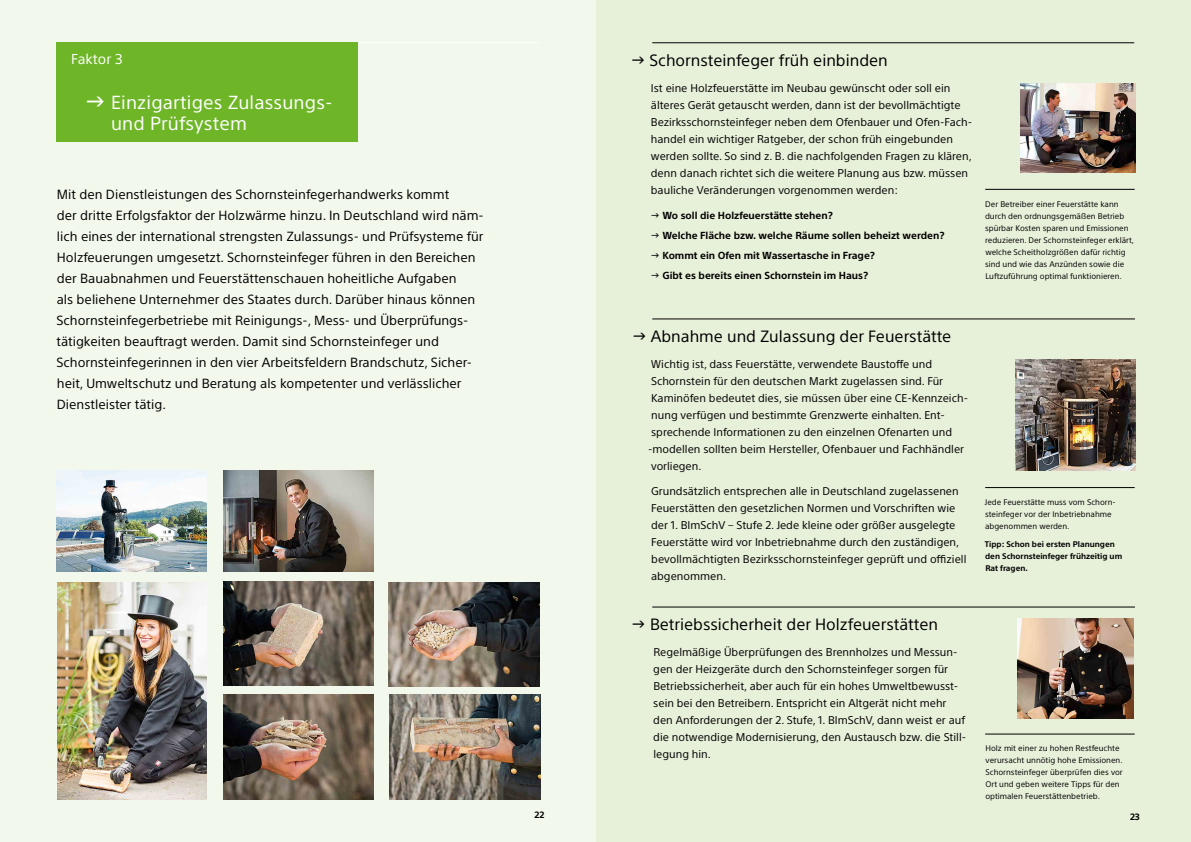
<style>
.page{position:relative;width:1191px;height:842px;background:#fff}
.page>*{position:absolute;margin:0;border:0;box-sizing:border-box;transform-origin:0 0}
.t1{font:18.5px/21px "SST";letter-spacing:.01em;color:#fff}
.t2{font:16px "SST";color:#000}
.t3{font:14px "SST";letter-spacing:.005em;color:#fff}
.t4{font:13px/21px "SST";color:#000}
.t5{font:11px/17px "SST";color:#000}
.t6{font:700 10px/19.8px "SST";color:#000}
.t7{font:700 9px "SST";color:#000}
.t8{font:8px/12px "SST";color:#000}
.t9{font:700 8px/12px "SST";color:#000}
</style>
<div class="page">
<div style="left:595px;top:0;width:596px;height:842px;background:#e7f0d9"></div>
<div style="left:0;top:0;width:595px;height:842px;background:#f3f8ec"></div>
<hr style="left:57px;top:43px;width:482px;height:1px;background:#fff">
<hr style="left:652px;top:43px;width:482px;height:1px;background:#000">
<hr style="left:652px;top:319px;width:483px;height:1px;background:#000">
<hr style="left:652px;top:607px;width:483px;height:1px;background:#000">
<hr style="left:985px;top:189px;width:149px;height:1px;background:#000">
<hr style="left:985px;top:487px;width:149px;height:1px;background:#000">
<hr style="left:985px;top:734px;width:149px;height:1px;background:#000">
<img style="left:1020px;top:83px;width:115px;height:90px">
<img style="left:1015px;top:360px;width:120px;height:111px">
<img style="left:1017px;top:618px;width:116px;height:100px">
<div style="left:57px;top:43px;width:301px;height:99px;background:#6eb628"></div>
<img style="left:223px;top:471px;width:151px;height:100px">
<img style="left:57px;top:471px;width:149px;height:100px">
<img style="left:389px;top:582px;width:150px;height:105px">
<img style="left:389px;top:695px;width:151px;height:104px">
<img style="left:223px;top:695px;width:151px;height:104px">
<img style="left:223px;top:581px;width:151px;height:105px">
<img style="left:57px;top:582px;width:150px;height:217px">
<p class="t3" style="left:71px;top:51px;width:53px">Faktor 3</p>
<h1 class="t1" style="left:111px;top:92px;width:223px">Einzigartiges Zulassungs&shy;und Prüfsystem</h1>
<p class="t4" style="left:56px;top:184px;width:429px">Mit den Dienstleistungen des Schornsteinfegerhandwerks kommt<br>der dritte Erfolgsfaktor der Holzwärme hinzu. In Deutschland wird näm&shy;lich eines der international strengsten Zulassungs- und Prüfsysteme für Holzfeuerungen umgesetzt. Schornsteinfeger führen in den Bereichen der Bauabnahmen und Feuerstättenschauen hoheitliche Aufgaben<br>als beliehene Unternehmer des Staates durch. Darüber hinaus können Schornsteinfegerbetriebe mit Reinigungs-, Mess- und Überprüfungs&shy;tätigkeiten beauftragt werden. Damit sind Schornsteinfeger und Schornsteinfegerinnen in den vier Arbeitsfeldern Brandschutz, Sicher&shy;heit, Umweltschutz und Beratung als kompetenter und verlässlicher Dienstleister tätig.</p>
<h2 class="t2" style="left:649px;top:51px;width:240px">Schornsteinfeger früh einbinden</h2>
<p class="t5" style="left:651px;top:79px;width:323px">Ist eine Holzfeuerstätte im Neubau gewünscht oder soll ein älteres Gerät getauscht werden, dann ist der bevollmächtigte Bezirksschornsteinfeger neben dem Ofenbauer und Ofen-Fach&shy;handel ein wichtiger Ratgeber, der schon früh eingebunden werden sollte. So sind z. B. die nachfolgenden Fragen zu klären, denn danach richtet sich die weitere Planung aus bzw. müssen bauliche Veränderungen vorgenommen werden:</p>
<p class="t6" style="left:662px;top:206px;width:283px">Wo soll die Holzfeuerstätte stehen?<br>Welche Fläche bzw. welche Räume sollen beheizt werden?<br>Kommt ein Ofen mit Wassertasche in Frage?<br>Gibt es bereits einen Schornstein im Haus?</p>
<p class="t8" style="left:985px;top:198px;width:151px">Der Betreiber einer Feuerstätte kann durch den ordnungsgemäßen Betrieb spürbar Kosten sparen und Emissionen reduzieren. Der Schornsteinfeger erklärt, welche Scheitholzgrößen dafür richtig sind und wie das Anzünden sowie die Luftzuführung optimal funktionieren.</p>
<h2 class="t2" style="left:651px;top:327px;width:302px">Abnahme und Zulassung der Feuerstätte</h2>
<p class="t5" style="left:648px;top:355px;width:321px">Wichtig ist, dass Feuerstätte, verwendete Baustoffe und Schornstein für den deutschen Markt zugelassen sind. Für Kaminöfen bedeutet dies, sie müssen über eine CE-Kennzeich&shy;nung verfügen und bestimmte Grenzwerte einhalten. Ent&shy;sprechende Informationen zu den einzelnen Ofenarten und -modellen sollten beim Hersteller, Ofenbauer und Fachhändler vorliegen.</p>
<p class="t5" style="left:651px;top:483px;width:317px">Grundsätzlich entsprechen alle in Deutschland zugelassenen Feuerstätten den gesetzlichen Normen und Vorschriften wie der 1. BImSchV – Stufe 2. Jede kleine oder größer ausgelegte Feuerstätte wird vor Inbetriebnahme durch den zuständigen, bevollmächtigten Bezirksschornsteinfeger geprüft und offiziell abgenommen.</p>
<h2 class="t2" style="left:650px;top:615px;width:289px">Betriebssicherheit der Holzfeuerstätten</h2>
<p class="t5" style="left:653px;top:643px;width:314px">Regelmäßige Überprüfungen des Brennholzes und Messun&shy;gen der Heizgeräte durch den Schornsteinfeger sorgen für Betriebssicherheit, aber auch für ein hohes Umweltbewusst&shy;sein bei den Betreibern. Entspricht ein Altgerät nicht mehr den Anforderungen der 2. Stufe, 1. BImSchV, dann weist er auf die notwendige Modernisierung, den Austausch bzw. die Still&shy;legung hin.</p>
<p class="t8" style="left:985px;top:496px;width:132px">Jede Feuerstätte muss vom Schorn&shy;steinfeger vor der Inbetriebnahme abgenommen werden.</p>
<p class="t9" style="left:985px;top:538px;width:139px">Tipp: Schon bei ersten Planungen den Schornsteinfeger frühzeitig um<br>Rat fragen.</p>
<p class="t8" style="left:985px;top:742px;width:139px">Holz mit einer zu hohen Restfeuchte verursacht unnötig hohe Emissionen.<br>Schornsteinfeger überprüfen dies vor Ort und geben weitere Tipps für den optimalen Feuerstättenbetrieb.</p>
<p class="t7" style="left:534px;top:809px;width:11px">22</p>
<p class="t7" style="left:1130px;top:811px;width:11px">23</p>
</div>
